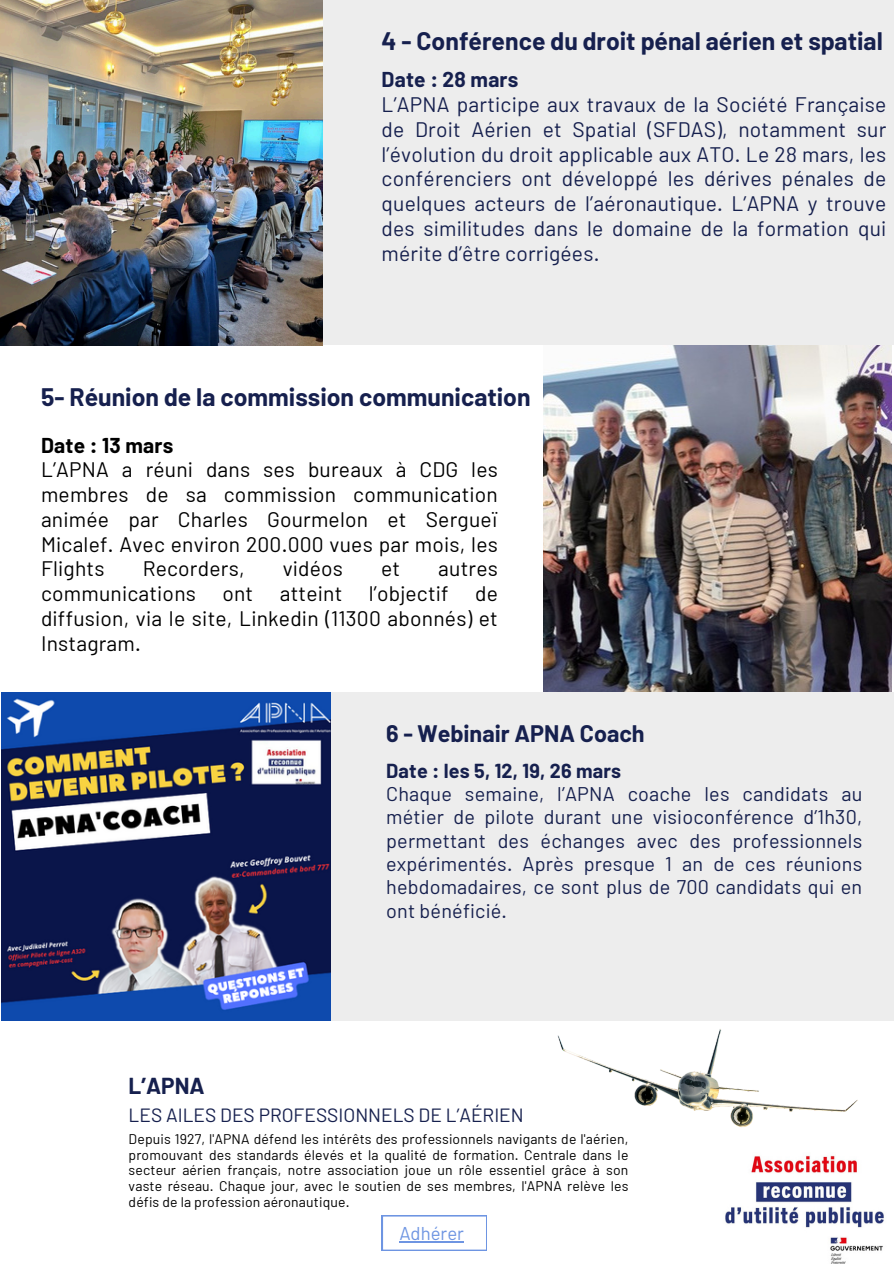
<style>
.page{position:relative;width:894px;height:1264px;background:#fff}
.page>*{position:absolute;margin:0;border:0;box-sizing:border-box;transform-origin:0 0}
.t1{font:700 24.75px "Barlow";color:#16204e}
.t2{font:700 23.4px "Barlow";color:#16204e}
.t3{font:700 22.5px "Barlow";color:#16204e}
.t4{font:21px/24.8px "Barlow";letter-spacing:.01em;color:#16204e}
.t5{font:21px/24.8px "Barlow";letter-spacing:.01em;color:#000}
.t6{font:19.8px/23.4px "Barlow";letter-spacing:.01em;color:#16204e}
.t7{font:19.2px "Barlow";color:#16204e}
.t8{font:18.6px "Barlow";color:#6e95e2}
.t9{font:13.95px/15.8px "Barlow";letter-spacing:.01em;color:#000;text-align:justify}
.s1{font-weight:700}
</style>
<div class="page">
<div style="left:322px;top:0;width:571px;height:345px;background:#ededed"></div>
<img style="left:543px;top:345px;width:348px;height:347px">
<img style="left:0;top:0;width:322px;height:345px">
<img style="left:507px;top:1020px;width:386px;height:107px">
<svg style="left:382px;top:1215px;width:104px;height:35px"></svg>
<hr style="left:399px;top:1240px;width:65px;height:2px;background:#6e95e2">
<img style="left:725px;top:1155px;width:159px;height:108px">
<div style="left:330px;top:692px;width:563px;height:328px;background:#ededed"></div>
<img style="left:2px;top:692px;width:328px;height:328px">
<h1 class="t1" style="left:381px;top:25px;width:502px">4 - Conférence du droit pénal aérien et spatial</h1>
<h3 class="t4" style="left:381px;top:66px;width:506px"><span class="s1">Date : 28 mars<br></span>L’APNA participe aux travaux de la Société Française de Droit Aérien et Spatial (SFDAS), notamment sur l’évolution du droit applicable aux ATO. Le 28 mars, les conférenciers ont développé les dérives pénales de quelques acteurs de l’aéronautique. L’APNA y trouve des similitudes dans le domaine de la formation qui mérite d’être corrigées.</h3>
<p class="t1" style="left:41px;top:381px;width:491px">5- Réunion de la commission communication</p>
<h1 class="t5" style="left:41px;top:432px;width:458px"><span class="s1">Date : 13 mars<br></span>L’APNA a réuni dans ses bureaux à CDG les membres de sa commission communication animée par Charles Gourmelon et Sergueï<br>Micalef. Avec environ 200.000 vues par mois, les<br>Flights</h1>
<h1 class="t5" style="left:143px;top:555px;width:103px">Recorders,</h1>
<h1 class="t5" style="left:282px;top:555px;width:62px">vidéos</h1>
<h1 class="t5" style="left:381px;top:555px;width:21px">et</h1>
<h1 class="t5" style="left:438px;top:555px;width:61px">autres</h1>
<h1 class="t5" style="left:41px;top:580px;width:156px">communications</h1>
<h1 class="t5" style="left:222px;top:580px;width:32px">ont</h1>
<h1 class="t5" style="left:280px;top:580px;width:64px">atteint</h1>
<h1 class="t5" style="left:369px;top:580px;width:81px">l’objectif</h1>
<h1 class="t5" style="left:41px;top:580px;width:458px;text-align:justify;text-indent:434px">de diffusion, via le site, Linkedin (11300 abonnés) et Instagram.</h1>
<p class="t2" style="left:386px;top:719px;width:260px">6 - Webinair APNA Coach</p>
<p class="t6" style="left:386px;top:758px;width:477px"><span class="s1">Date : les 5, 12, 19, 26 mars<br></span>Chaque semaine, l’APNA coache les candidats au métier de pilote durant une visioconférence d’1h30, permettant des échanges avec des professionnels expérimentés. Après presque 1 an de ces réunions hebdomadaires, ce sont plus de 700 candidats qui en ont bénéficié.</p>
<p class="t3" style="left:129px;top:1071px;width:78px">L’APNA</p>
<p class="t7" style="left:129px;top:1102px;width:396px">LES AILES DES PROFESSIONNELS DE L’AÉRIEN</p>
<h2 class="t9" style="left:129px;top:1130px;width:501px">Depuis 1927, l'APNA défend les intérêts des professionnels navigants de l'aérien, promouvant des standards élevés et la qualité de formation. Centrale dans le secteur aérien français, notre association joue un rôle essentiel grâce à son vaste réseau. Chaque jour, avec le soutien de ses membres, l'APNA relève les défis de la profession aéronautique.</h2>
<h1 class="t8" style="left:399px;top:1220px;width:66px">Adhérer</h1>
</div>
